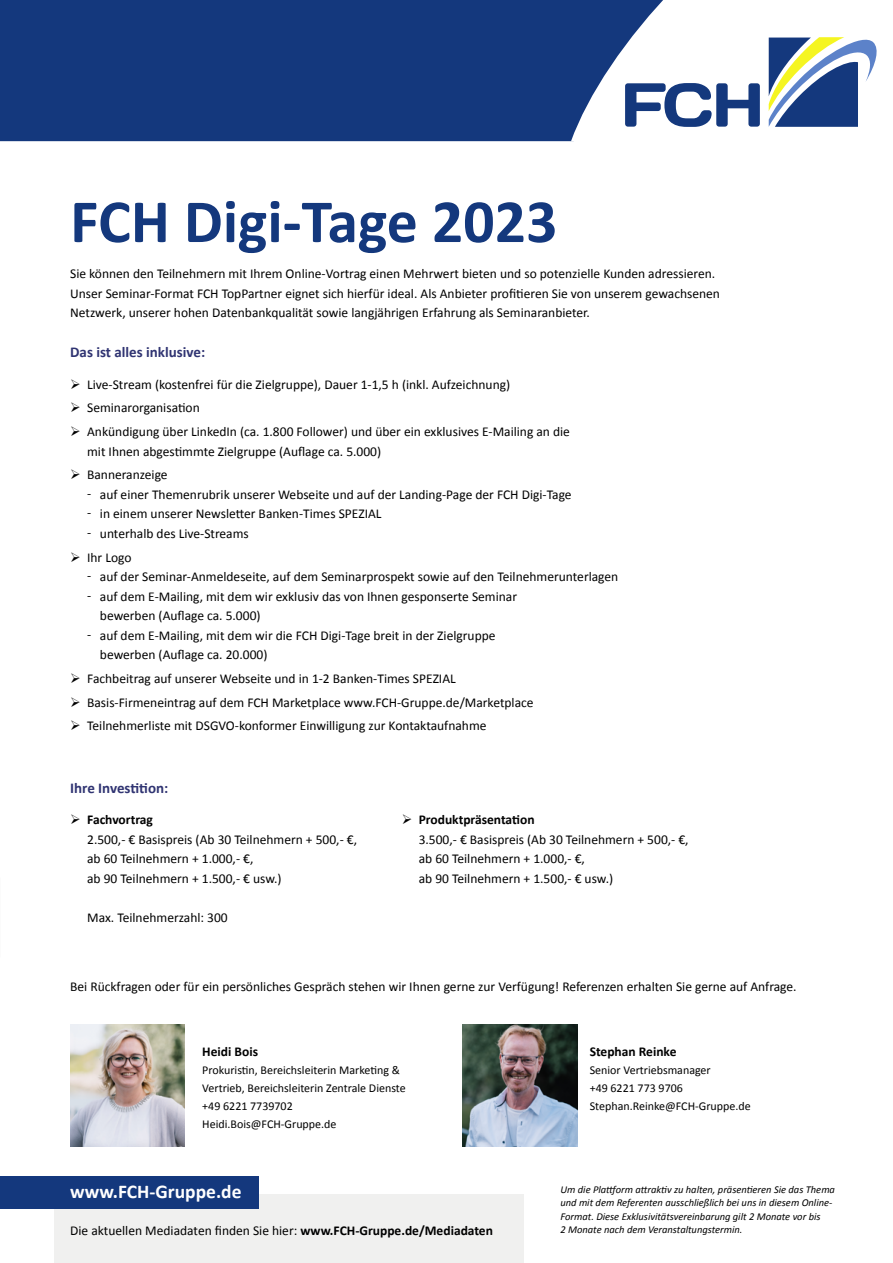
<style>
.page{position:relative;width:893px;height:1263px;background:#fff}
.page>*{position:absolute;margin:0;border:0;box-sizing:border-box;transform-origin:0 0}
.t1{font:700 61.8px "Calibri";color:#14387d}
.t2{font:700 19.5px "Calibri";color:#fff}
.t3{font:700 15px "Calibri";color:#303472}
.t4{font:13.5px/19.5px "Calibri";color:#000}
.t5{font:700 13.5px "Calibri";color:#000}
.t6{font:12px/18px "Calibri";color:#000}
.t7{font:italic 10.5px/13.5px "Calibri";color:#000}
.s1{font-weight:700}
</style>
<div class="page">
<img style="left:70px;top:1025px;width:115px;height:121px">
<img style="left:463px;top:1025px;width:114px;height:121px">
<div style="left:0;top:0;width:571px;height:141px;background:#14387d"></div>
<svg style="left:571px;top:0;width:198px;height:141px"></svg>
<svg style="left:625px;top:83px;width:135px;height:44px"></svg>
<svg style="left:769px;top:37px;width:108px;height:90px"></svg>
<div style="left:54px;top:1194px;width:469px;height:69px;background:#f0f0ef"></div>
<div style="left:0;top:1175px;width:259px;height:33px;background:#14387d"></div>
<h1 class="t1" style="left:70px;top:178px;width:489px">FCH Digi-Tage 2023</h1>
<p class="t4" style="left:70px;top:264px;width:651px">Sie können den Teilnehmern mit Ihrem Online-Vortrag einen Mehrwert bieten und so potenzielle Kunden adressieren.<br>Unser Seminar-Format FCH TopPartner eignet sich hierfür ideal. Als Anbieter profitieren Sie von unserem gewachsenen<br>Netzwerk, unserer hohen Datenbankqualität sowie langjährigen Erfahrung als Seminaranbieter.</p>
<p class="t3" style="left:70px;top:342px;width:137px">Das ist alles inklusive:</p>
<p class="t4" style="left:70px;top:374px;width:442px">➢ Live-Stream (kostenfrei für die Zielgruppe), Dauer 1-1,5 h (inkl. Aufzeichnung)</p>
<p class="t4" style="left:70px;top:398px;width:131px">➢ Seminarorganisation</p>
<p class="t4" style="left:87px;top:421px;width:484px;text-indent:-17px">➢ Ankündigung über LinkedIn (ca. 1.800 Follower) und über ein exklusives E-Mailing an die mit Ihnen abgestimmte Zielgruppe (Auflage ca. 5.000)</p>
<p class="t4" style="left:87px;top:465px;width:486px;text-indent:-17px">➢ Banneranzeige<br>ͳ auf einer Themenrubrik unserer Webseite und auf der Landing-Page der FCH Digi-Tage ͳ in einem unserer Newsletter Banken-Times SPEZIAL<br>ͳ unterhalb des Live-Streams</p>
<p class="t4" style="left:70px;top:547px;width:63px">➢ Ihr Logo</p>
<p class="t4" style="left:87px;top:566px;width:533px">ͳ auf der Seminar-Anmeldeseite, auf dem Seminarprospekt sowie auf den Teilnehmerunterlagen</p>
<p class="t4" style="left:87px;top:586px;width:431px">ͳ auf dem E-Mailing, mit dem wir exklusiv das von Ihnen gesponserte Seminar</p>
<p class="t4" style="left:100px;top:605px;width:162px">bewerben (Auflage ca. 5.000)</p>
<p class="t4" style="left:87px;top:625px;width:410px">ͳ auf dem E-Mailing, mit dem wir die FCH Digi-Tage breit in der Zielgruppe</p>
<p class="t4" style="left:100px;top:644px;width:169px">bewerben (Auflage ca. 20.000)</p>
<p class="t4" style="left:70px;top:668px;width:387px">➢ Fachbeitrag auf unserer Webseite und in 1-2 Banken-Times SPEZIAL</p>
<p class="t4" style="left:70px;top:692px;width:465px">➢ Basis-Firmeneintrag auf dem FCH Marketplace www.FCH-Gruppe.de/Marketplace</p>
<p class="t4" style="left:70px;top:716px;width:418px">➢ Teilnehmerliste mit DSGVO-konformer Einwilligung zur Kontaktaufnahme</p>
<p class="t3" style="left:70px;top:777px;width:100px">Ihre Investition:</p>
<p class="t4" style="left:87px;top:809px;width:271px;text-indent:-17px">➢ <span class="s1">Fachvortrag<br></span>2.500,- € Basispreis (Ab 30 Teilnehmern + 500,- €, ab 60 Teilnehmern + 1.000,- €,<br>ab 90 Teilnehmern + 1.500,- € usw.)</p>
<p class="t4" style="left:87px;top:907px;width:142px">Max. Teilnehmerzahl: 300</p>
<p class="t4" style="left:419px;top:809px;width:271px;text-indent:-17px">➢ <span class="s1">Produktpräsentation<br></span>3.500,- € Basispreis (Ab 30 Teilnehmern + 500,- €, ab 60 Teilnehmern + 1.000,- €,<br>ab 90 Teilnehmern + 1.500,- € usw.)</p>
<p class="t4" style="left:70px;top:977px;width:728px">Bei Rückfragen oder für ein persönliches Gespräch stehen wir Ihnen gerne zur Verfügung! Referenzen erhalten Sie gerne auf Anfrage.</p>
<p class="t5" style="left:202px;top:1042px;width:57px">Heidi Bois</p>
<p class="t6" style="left:202px;top:1061px;width:205px">Prokuristin, Bereichsleiterin Marketing &amp; Vertrieb, Bereichsleiterin Zentrale Dienste +49 6221 7739702<br>Heidi.Bois@FCH-Gruppe.de</p>
<h2 class="t2" style="left:70px;top:1178px;width:173px">www.FCH-Gruppe.de</h2>
<p class="t5" style="left:590px;top:1042px;width:88px">Stephan Reinke</p>
<p class="t6" style="left:590px;top:1060px;width:163px">Senior Vertriebsmanager<br>+49 6221 773 9706<br>Stephan.Reinke@FCH-Gruppe.de</p>
<p class="t7" style="left:560px;top:1182px;width:276px">Um die Plattform attraktiv zu halten, präsentieren Sie das Thema und mit dem Referenten ausschließlich bei uns in diesem Online-<br>Format. Diese Exklusivitätsvereinbarung gilt 2 Monate vor bis</p>
<p class="t4" style="left:70px;top:1220px;width:424px">Die aktuellen Mediadaten finden Sie hier: <span class="s1">www.FCH-Gruppe.de/Mediadaten</span></p>
<p class="t7" style="left:560px;top:1222px;width:184px">2 Monate nach dem Veranstaltungstermin.</p>
</div>
